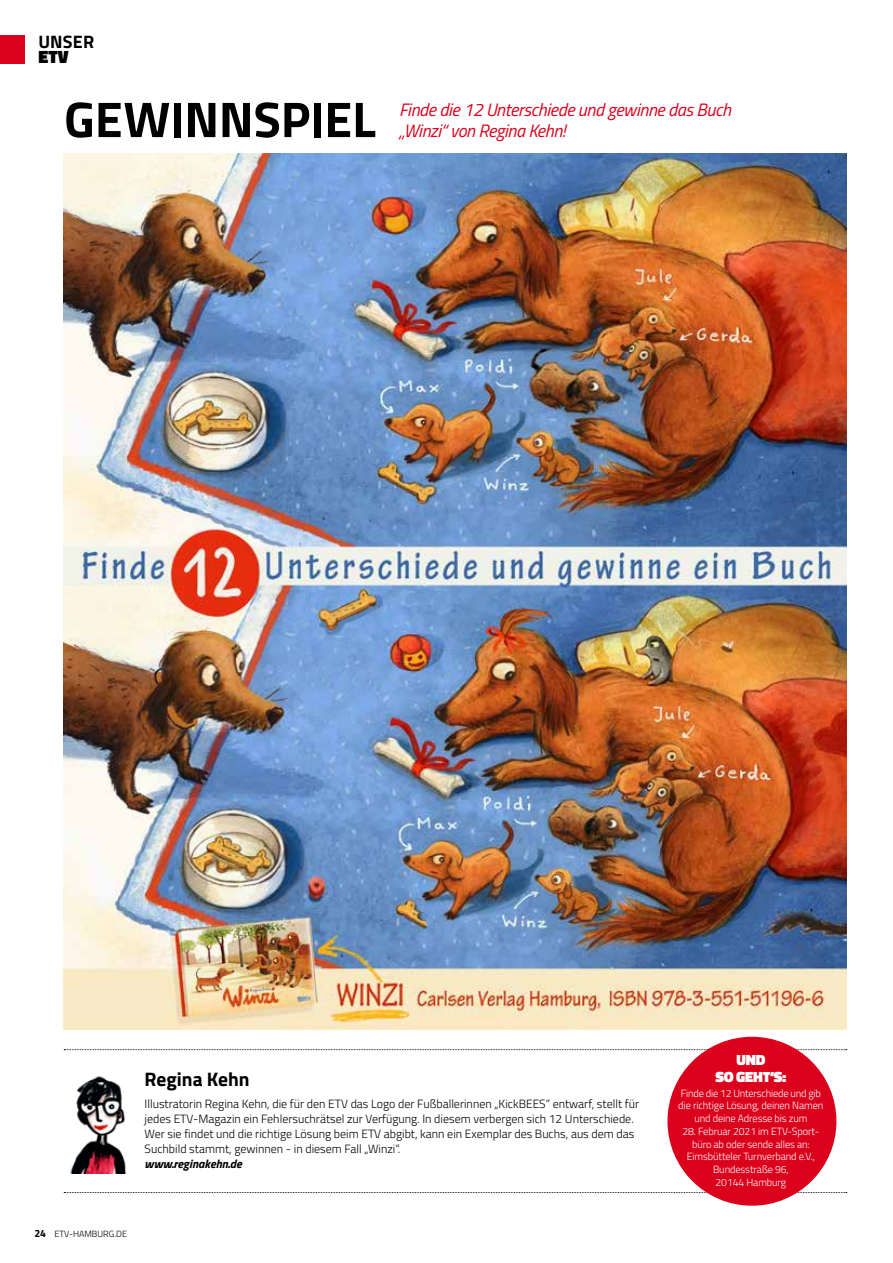
<style>
.page{position:relative;width:893px;height:1263px;background:#fff}
.page>*{position:absolute;margin:0;border:0;box-sizing:border-box;transform-origin:0 0}
.t1{font:700 50.25px "Titillium Web";color:#000}
.t2{font:700 19.5px "Titillium Web";color:#000}
.t3{font:italic 18px/21px "Titillium Web";letter-spacing:-.02em;color:#db001b}
.t4{font:700 18px "Titillium Web";letter-spacing:.01em;color:#000}
.t5{font:900 18px "Titillium Web";color:#000}
.t6{font:900 15px/16.5px "Titillium Web";letter-spacing:-.015em;color:#fff;text-align:center}
.t7{font:300 12px/15px "Titillium Web";color:#000}
.t8{font:italic 700 12px "Titillium Web";color:#000}
.t9{font:300 10.5px/12.8px "Titillium Web";letter-spacing:-.01em;color:#fff;text-align:center}
.t10{font:300 9px "Titillium Web";color:#000}
.s1{font-weight:700;font-size:10.5px}
</style>
<div class="page">
<img style="left:64px;top:154px;width:782px;height:875px">
<svg style="left:64px;top:1192px;width:783px;height:1px"></svg>
<svg style="left:64px;top:1049px;width:783px;height:1px"></svg>
<img style="left:70px;top:1076px;width:57px;height:98px">
<div style="left:667px;top:1037px;width:169px;height:169px;background:#db001b;border-radius:50%"></div>
<div style="left:0;top:36px;width:24px;height:28px;background:#db001b"></div>
<h3 class="t4" style="left:38px;top:28px;width:57px">UNSER</h3>
<h3 class="t5" style="left:38px;top:44px;width:32px">ETV</h3>
<h1 class="t1" style="left:64px;top:81px;width:313px">GEWINNSPIEL</h1>
<h3 class="t3" style="left:399px;top:98px;width:333px">Finde die 12 Unterschiede und gewinne das Buch „Winzi“ von Regina Kehn!</h3>
<h2 class="t2" style="left:145px;top:1064px;width:107px">Regina Kehn</h2>
<p class="t7" style="left:145px;top:1096px;width:496px">Illustratorin Regina Kehn, die für den ETV das Logo der Fußballerinnen „KickBEES“ entwarf, stellt für jedes ETV-Magazin ein Fehlersuchrätsel zur Verfügung. In diesem verbergen sich 12 Unterschiede.<br>Wer sie findet und die richtige Lösung beim ETV abgibt, kann ein Exemplar des Buchs, aus dem das Suchbild stammt, gewinnen - in diesem Fall „Winzi“.</p>
<p class="t8" style="left:145px;top:1155px;width:99px">www.reginakehn.de</p>
<p class="t10" style="left:34px;top:1227px;width:94px"><span class="s1">24</span> ETV-HAMBURG.DE</p>
<p class="t6" style="left:715px;top:1052px;width:73px">UND<br>SO GEHT‘S:</p>
<p class="t9" style="left:678px;top:1086px;width:147px">Finde die 12 Unterschiede und gib die richtige Lösung, deinen Namen und deine Adresse bis zum</p>
<p class="t9" style="left:682px;top:1124px;width:138px">28. Februar 2021 im ETV-Sport&shy;büro ab oder sende alles an:<br>Eimsbütteler Turnverband e.V.,<br>Bundesstraße 96,<br>20144 Hamburg</p>
</div>
